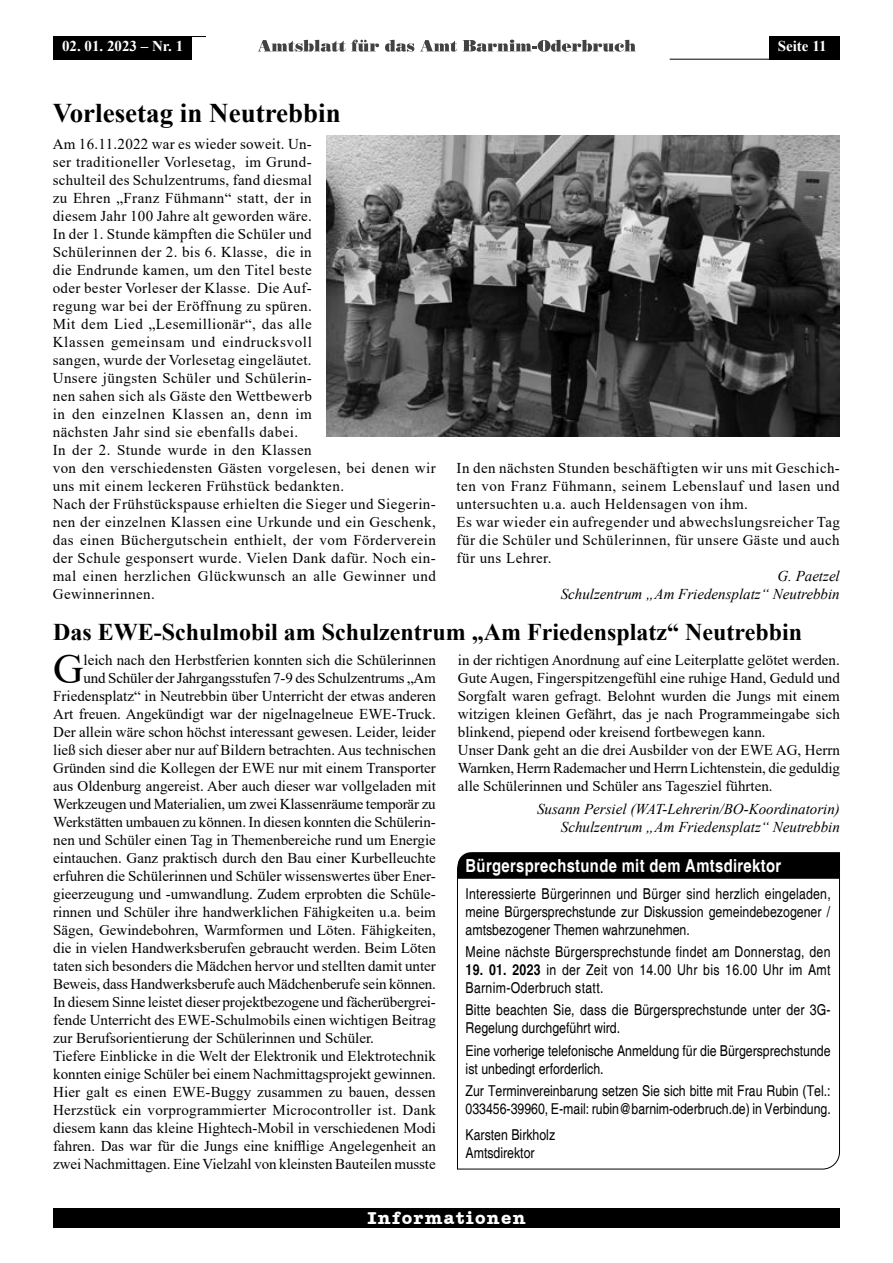
<style>
.page{position:relative;width:893px;height:1263px;background:#fff}
.page>*{position:absolute;margin:0;border:0;box-sizing:border-box;transform-origin:0 0}
.t1{font:42.15px "Times New Roman";color:#000}
.t2{font:700 27px "Times New Roman";color:#000}
.t3{font:700 24px "Times New Roman";color:#000}
.t4{font:700 condensed 18px "Helvetica";letter-spacing:.02em;color:#fff}
.t5{font:700 18px "Amer Typewriter IT Cby BT";letter-spacing:.07em;color:#fff}
.t6{font:15px/18px "Times New Roman";color:#000}
.t7{font:15px/18px "Times New Roman";letter-spacing:.03em;color:#000}
.t8{font:condensed 15px/18px "Helvetica";color:#000}
.t9{font:italic 15px/18px "Times New Roman";color:#000;text-align:right}
.t10{font:condensed 15px/18px "Helvetica";letter-spacing:.02em;color:#000}
.t11{font:15px "Times New Roman";letter-spacing:.02em;color:#000}
.t12{font:700 15px "Times New Roman";color:#fff}
.s1{font-weight:700}
</style>
<div class="page">
<div style="left:53px;top:1208px;width:787px;height:19px;background:#000"></div>
<div style="left:53px;top:36px;width:138px;height:24px;background:#000"></div>
<hr style="left:670px;top:59px;width:100px;height:1px;background:#000">
<div style="left:770px;top:36px;width:70px;height:24px;background:#000"></div>
<hr style="left:140px;top:36px;width:66px;height:1px;background:#000">
<svg style="left:258px;top:40px;width:121px;height:12px"></svg>
<svg style="left:385px;top:40px;width:29px;height:12px"></svg>
<svg style="left:420px;top:40px;width:37px;height:12px"></svg>
<svg style="left:463px;top:40px;width:173px;height:12px"></svg>
<svg style="left:457px;top:863px;width:383px;height:307px"></svg>
<svg style="left:458px;top:852px;width:382px;height:27px;background:#040404"></svg>
<img style="left:326px;top:136px;width:514px;height:301px">
<p class="t12" style="left:62px;top:36px;width:123px">02. 01. 2023 – Nr. 1</p>
<p class="t12" style="left:778px;top:36px;width:50px">Seite 11</p>
<h2 class="t2" style="left:53px;top:94px;width:290px">Vorlesetag in Neutrebbin</h2>
<p class="t7" style="left:53px;top:134px;width:385px">Am 16.11.2022 war es wieder soweit. Un-<br>ser traditioneller Vorlesetag, im Grund-<br>schulteil des Schulzentrums, fand diesmal<br>zu Ehren „Franz Fühmann“ statt, der in<br>diesem Jahr 100 Jahre alt geworden wäre.<br>In der 1. Stunde kämpften die Schüler und<br>Schülerinnen der 2. bis 6. Klasse, die in<br>die Endrunde kamen, um den Titel beste<br>oder bester Vorleser der Klasse. Die Auf-<br>regung war bei der Eröffnung zu spüren.<br>Mit dem Lied „Lesemillionär“, das alle<br>Klassen gemeinsam und eindrucksvoll<br>sangen, wurde der Vorlesetag eingeläutet.<br>Unsere jüngsten Schüler und Schülerin-<br>nen sahen sich als Gäste den Wettbewerb<br>in den einzelnen Klassen an, denn im<br>nächsten Jahr sind sie ebenfalls dabei.<br>In der 2. Stunde wurde in den Klassen<br>von den verschiedensten Gästen vorgelesen, bei denen wir uns mit einem leckeren Frühstück bedankten.<br>Nach der Frühstückspause erhielten die Sieger und Siegerin&shy;nen der einzelnen Klassen eine Urkunde und ein Geschenk, das einen Büchergutschein enthielt, der vom Förderverein der Schule gesponsert wurde. Vielen Dank dafür. Noch ein&shy;mal einen herzlichen Glückwunsch an alle Gewinner und Gewinnerinnen.</p>
<p class="t7" style="left:457px;top:458px;width:385px">In den nächsten Stunden beschäftigten wir uns mit Geschich&shy;ten von Franz Fühmann, seinem Lebenslauf und lasen und untersuchten u.a. auch Heldensagen von ihm.<br>Es war wieder ein aufregender und abwechslungsreicher Tag für die Schüler und Schülerinnen, für unsere Gäste und auch für uns Lehrer.</p>
<p class="t9" style="left:561px;top:567px;width:281px">G. Paetzel<br>Schulzentrum „Am Friedensplatz“ Neutrebbin</p>
<h3 class="t3" style="left:53px;top:614px;width:750px">Das EWE-Schulmobil am Schulzentrum „Am Friedensplatz“ Neutrebbin</h3>
<h1 class="t1" style="left:53px;top:639px;width:32px">G</h1>
<p class="t6" style="left:84px;top:651px;width:354px">leich nach den Herbstferien konnten sich die Schülerinnen</p>
<p class="t6" style="left:84px;top:669px;width:354px">und Schüler der Jahrgangsstufen 7-9 des Schulzentrums „Am</p>
<p class="t6" style="left:53px;top:687px;width:384px">Friedensplatz“ in Neutrebbin über Unterricht der etwas anderen</p>
<p class="t6" style="left:53px;top:705px;width:384px">Art freuen. Angekündigt war der nigelnagelneue EWE-Truck.</p>
<p class="t6" style="left:53px;top:723px;width:384px">Der allein wäre schon höchst interessant gewesen. Leider, leider</p>
<p class="t6" style="left:53px;top:741px;width:384px">ließ sich dieser aber nur auf Bildern betrachten. Aus technischen</p>
<p class="t6" style="left:53px;top:759px;width:384px">Gründen sind die Kollegen der EWE nur mit einem Transporter</p>
<p class="t6" style="left:53px;top:777px;width:384px">aus Oldenburg angereist. Aber auch dieser war vollgeladen mit</p>
<p class="t6" style="left:53px;top:795px;width:384px">Werkzeugen und Materialien, um zwei Klassenräume temporär zu</p>
<p class="t6" style="left:53px;top:813px;width:384px">Werkstätten umbauen zu können. In diesen konnten die Schülerin-</p>
<p class="t6" style="left:53px;top:831px;width:384px">nen und Schüler einen Tag in Themenbereiche rund um Energie</p>
<p class="t6" style="left:53px;top:849px;width:384px">eintauchen. Ganz praktisch durch den Bau einer Kurbelleuchte</p>
<p class="t6" style="left:53px;top:867px;width:384px">erfuhren die Schülerinnen und Schüler wissenswertes über Ener-</p>
<p class="t6" style="left:53px;top:885px;width:384px">gieerzeugung und -umwandlung. Zudem erprobten die Schüle-</p>
<p class="t6" style="left:53px;top:903px;width:384px">rinnen und Schüler ihre handwerklichen Fähigkeiten u.a. beim</p>
<p class="t6" style="left:53px;top:921px;width:384px">Sägen, Gewindebohren, Warmformen und Löten. Fähigkeiten,</p>
<p class="t6" style="left:53px;top:939px;width:384px">die in vielen Handwerksberufen gebraucht werden. Beim Löten</p>
<p class="t6" style="left:53px;top:957px;width:384px">taten sich besonders die Mädchen hervor und stellten damit unter</p>
<p class="t6" style="left:53px;top:975px;width:384px">Beweis, dass Handwerksberufe auch Mädchenberufe sein können.</p>
<p class="t6" style="left:53px;top:993px;width:384px">In diesem Sinne leistet dieser projektbezogene und fächerübergrei-</p>
<p class="t6" style="left:53px;top:1011px;width:384px">fende Unterricht des EWE-Schulmobils einen wichtigen Beitrag</p>
<p class="t6" style="left:53px;top:1029px;width:322px">zur Berufsorientierung der Schülerinnen und Schüler.</p>
<p class="t6" style="left:53px;top:1047px;width:384px">Tiefere Einblicke in die Welt der Elektronik und Elektrotechnik</p>
<p class="t6" style="left:53px;top:1065px;width:384px">konnten einige Schüler bei einem Nachmittagsprojekt gewinnen.</p>
<p class="t6" style="left:53px;top:1083px;width:384px">Hier galt es einen EWE-Buggy zusammen zu bauen, dessen</p>
<p class="t11" style="left:53px;top:1100px;width:384px">Herzstück ein vorprogrammierter Microcontroller ist. Dank</p>
<p class="t6" style="left:53px;top:1119px;width:384px">diesem kann das kleine Hightech-Mobil in verschiedenen Modi</p>
<p class="t6" style="left:53px;top:1137px;width:384px">fahren. Das war für die Jungs eine knifflige Angelegenheit an</p>
<p class="t6" style="left:53px;top:1155px;width:384px">zwei Nachmittagen. Eine Vielzahl von kleinsten Bauteilen musste</p>
<p class="t6" style="left:458px;top:651px;width:384px">in der richtigen Anordnung auf eine Leiterplatte gelötet werden.<br>Gute Augen, Fingerspitzengefühl eine ruhige Hand, Geduld und Sorgfalt waren gefragt. Belohnt wurden die Jungs mit einem witzigen kleinen Gefährt, das je nach Programmeingabe sich blinkend, piepend oder kreisend fortbewegen kann.<br>Unser Dank geht an die drei Ausbilder von der EWE AG, Herrn Warnken, Herrn Rademacher und Herrn Lichtenstein, die geduldig alle Schülerinnen und Schüler ans Tagesziel führten.</p>
<p class="t9" style="left:537px;top:799px;width:304px">Susann Persiel (WAT-Lehrerin/BO-Koordinatorin)<br>Schulzentrum „Am Friedensplatz“ Neutrebbin</p>
<p class="t4" style="left:466px;top:855px;width:317px">Bürgersprechstunde mit dem Amtsdirektor</p>
<p class="t8" style="left:466px;top:884px;width:367px;text-align:justify">Interessierte Bürgerinnen und Bürger sind herzlich eingeladen, meine Bürgersprechstunde zur Diskussion gemeindebezogener / amtsbezogener Themen wahrzunehmen.</p>
<p class="t10" style="left:466px;top:943px;width:366px">Meine nächste Bürgersprechstunde findet am Donnerstag, den</p>
<p class="t10" style="left:466px;top:961px;width:366px"><span class="s1">19. 01. 2023</span> in der Zeit von 14.00 Uhr bis 16.00 Uhr im Amt<br>Barnim-Oderbruch statt.</p>
<p class="t8" style="left:466px;top:1001px;width:367px">Bitte beachten Sie, dass die Bürgersprechstunde unter der 3G-<br>Regelung durchgeführt wird.</p>
<p class="t8" style="left:466px;top:1041px;width:366px">Eine vorherige telefonische Anmeldung für die Bürgersprechstunde ist unbedingt erforderlich.</p>
<p class="t8" style="left:466px;top:1081px;width:367px">Zur Terminvereinbarung setzen Sie sich bitte mit Frau Rubin (Tel.:<br>033456-39960, E-mail: rubin@barnim-oderbruch.de) in Verbindung.</p>
<p class="t8" style="left:466px;top:1126px;width:91px">Karsten Birkholz<br>Amtsdirektor</p>
<p class="t5" style="left:367px;top:1206px;width:160px">Informationen</p>
</div>
